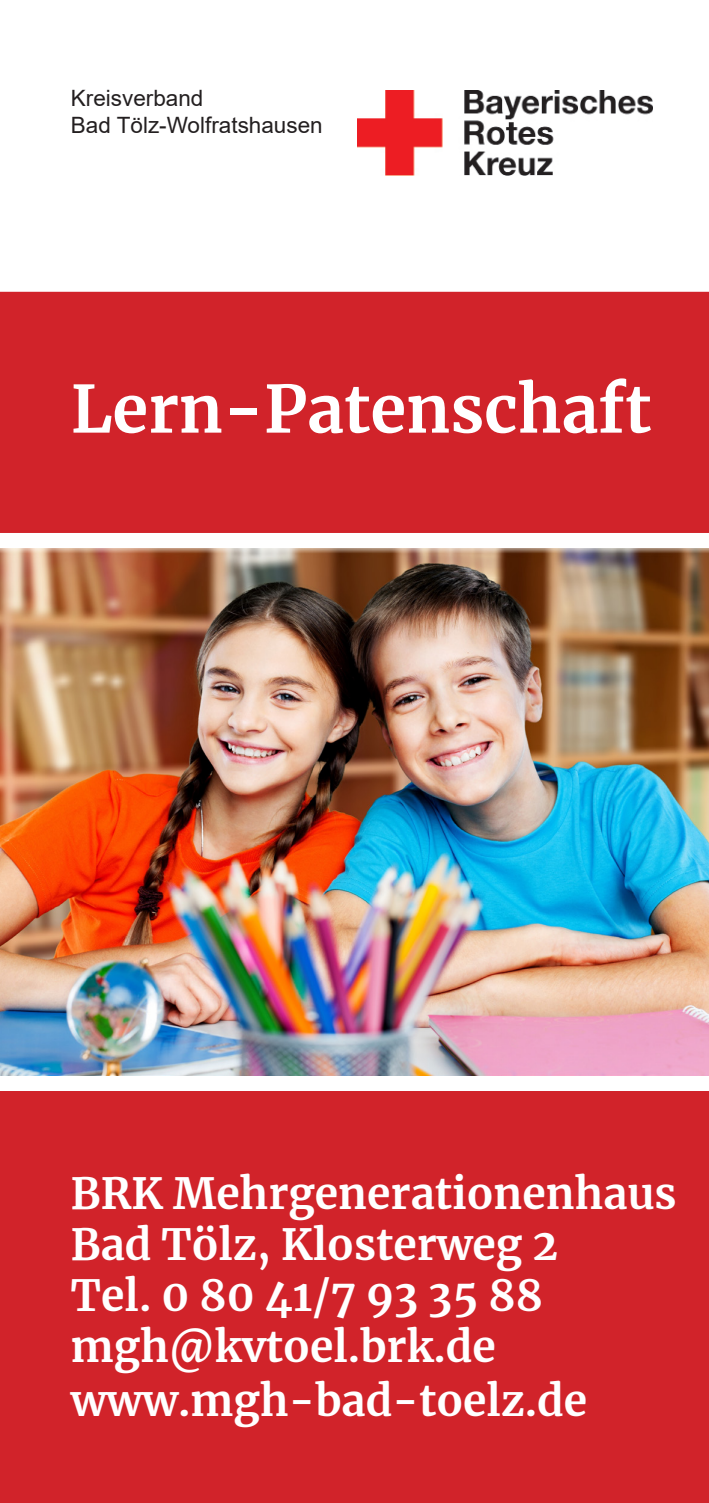
<style>
.page{position:relative;width:709px;height:1503px;background:#fff}
.page>*{position:absolute;margin:0;border:0;box-sizing:border-box;transform-origin:0 0}
.t1{font:700 65px "Merriweather";color:#fff}
.t2{font:700 42.5px "Merriweather";color:#fff}
.t3{font:22.5px "Arial";color:#231f20}
</style>
<div class="page">
<img style="left:357px;top:90px;width:295px;height:85px">
<div style="left:0;top:1091px;width:709px;height:411px;background:#d1232a"></div>
<div style="left:0;top:292px;width:709px;height:241px;background:#d1232a"></div>
<img style="left:0;top:549px;width:709px;height:526px">
<p class="t3" style="left:71px;top:83px;width:134px">Kreisverband</p>
<p class="t3" style="left:71px;top:110px;width:253px">Bad Tölz-Wolfratshausen</p>
<p class="t1" style="left:71px;top:364px;width:582px">Lern-Patenschaft</p>
<p class="t2" style="left:71px;top:1163px;width:607px">BRK Mehrgenerationenhaus</p>
<p class="t2" style="left:71px;top:1214px;width:489px">Bad Tölz, Klosterweg 2</p>
<p class="t2" style="left:71px;top:1265px;width:473px">Tel. 0 80 41/7 93 35 88</p>
<p class="t2" style="left:71px;top:1316px;width:426px">mgh@kvtoel.brk.de</p>
<p class="t2" style="left:71px;top:1370px;width:518px">www.mgh-bad-toelz.de</p>
</div>
